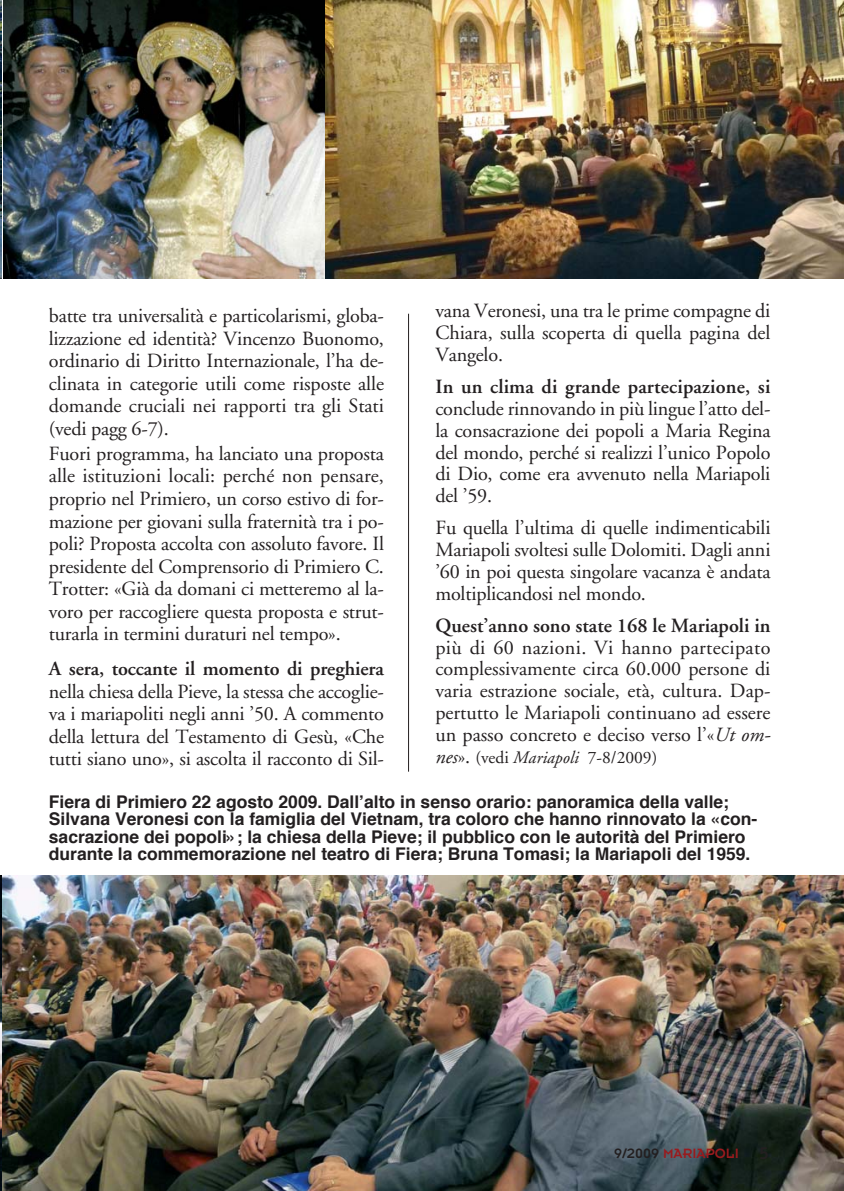
<style>
.page{position:relative;width:844px;height:1191px;background:#fff}
.page>*{position:absolute;margin:0;border:0;box-sizing:border-box;transform-origin:0 0}
.t1{font:20.12px/22.6px "Adobe Garamond";letter-spacing:-.01em;color:#231f20;text-align:justify}
.t2{font:700 17.5px/17.5px "Helvetica";color:#231f20}
.t3{font:17.5px "Adobe Garamond";color:#231f20}
.t4{font:14.88px "Insignia";color:#991b1e}
.s1{font-weight:600}
.s2{font-style:italic}
.s3{font-style:italic;font-size:20.12px}
.s4{font-size:20.12px}
.s5{color:#231f20}
.s6{font-family:"Officina Sans";font-weight:700;font-size:17.5px;color:#231f20}
</style>
<div class="page">
<img style="left:0;top:0;width:1px;height:278px">
<hr style="left:408px;top:314px;width:1px;height:457px;background:#231f20">
<img style="left:0;top:875px;width:843px;height:316px">
<img style="left:324px;top:0;width:519px;height:278px">
<img style="left:4px;top:0;width:320px;height:278px">
<p class="t1" style="left:49px;top:306px;width:336px">batte tra universalità e particolarismi, globa&shy;lizzazione ed identità? Vincenzo Buonomo, ordinario di Diritto Internazionale, l’ha de&shy;clinata in categorie utili come risposte alle domande cruciali nei rapporti tra gli Stati (vedi pagg 6-7).</p>
<p class="t1" style="left:49px;top:444px;width:336px">Fuori programma, ha lanciato una proposta alle istituzioni locali: perché non pensare, proprio nel Primiero, un corso estivo di for&shy;mazione per giovani sulla fraternità tra i po&shy;poli? Proposta accolta con assoluto favore. Il presidente del Comprensorio di Primiero C.<br>Trotter: «Già da domani ci metteremo al la&shy;voro per raccogliere questa proposta e strut&shy;turarla in termini duraturi nel tempo».</p>
<p class="t1" style="left:49px;top:659px;width:336px"><span class="s1">A sera, toccante il momento di preghiera </span>nella chiesa della Pieve, la stessa che accoglie&shy;va i mariapoliti negli anni ’50. A commento della lettura del Testamento di Gesù, «Che tutti siano uno», si ascolta il racconto di Sil-</p>
<p class="t1" style="left:435px;top:302px;width:336px;line-height:21.9px">vana Veronesi, una tra le prime compagne di Chiara, sulla scoperta di quella pagina del Vangelo.</p>
<p class="t1" style="left:435px;top:377px;width:336px;line-height:21.9px"><span class="s1">In un clima di grande partecipazione, si </span>conclude rinnovando in più lingue l’atto del&shy;la consacrazione dei popoli a Maria Regina del mondo, perché si realizzi l’unico Popolo di Dio, come era avvenuto nella Mariapoli del ’59.</p>
<p class="t1" style="left:435px;top:519px;width:336px;line-height:21.9px">Fu quella l’ultima di quelle indimenticabili Mariapoli svoltesi sulle Dolomiti. Dagli anni ’60 in poi questa singolare vacanza è andata moltiplicandosi nel mondo.</p>
<p class="t1" style="left:435px;top:616px;width:336px;line-height:21.9px"><span class="s1">Quest’anno sono state 168 le Mariapoli in </span>più di 60 nazioni. Vi hanno partecipato complessivamente circa 60.000 persone di varia estrazione sociale, età, cultura. Dap&shy;pertutto le Mariapoli continuano ad essere un passo concreto e deciso verso l’«<span class="s2">Ut om-</span></p>
<p class="t3" style="left:435px;top:750px;width:223px"><span class="s3">nes</span><span class="s4">».</span> (vedi <span class="s2">Mariapoli</span> 7-8/2009)</p>
<p class="t2" style="left:49px;top:794px;width:709px">Fiera di Primiero 22 agosto 2009. Dall’alto in senso orario: panoramica della valle; Silvana Veronesi con la famiglia del Vietnam, tra coloro che hanno rinnovato la «con&shy;sacrazione dei popoli»; la chiesa della Pieve; il pubblico con le autorità del Primiero durante la commemorazione nel teatro di Fiera; Bruna Tomasi; la Mariapoli del 1959.</p>
<p class="t4" style="left:614px;top:1149px;width:156px"><span class="s5">9/2009</span> MARIAPOLI <span class="s6">5</span></p>
</div>
